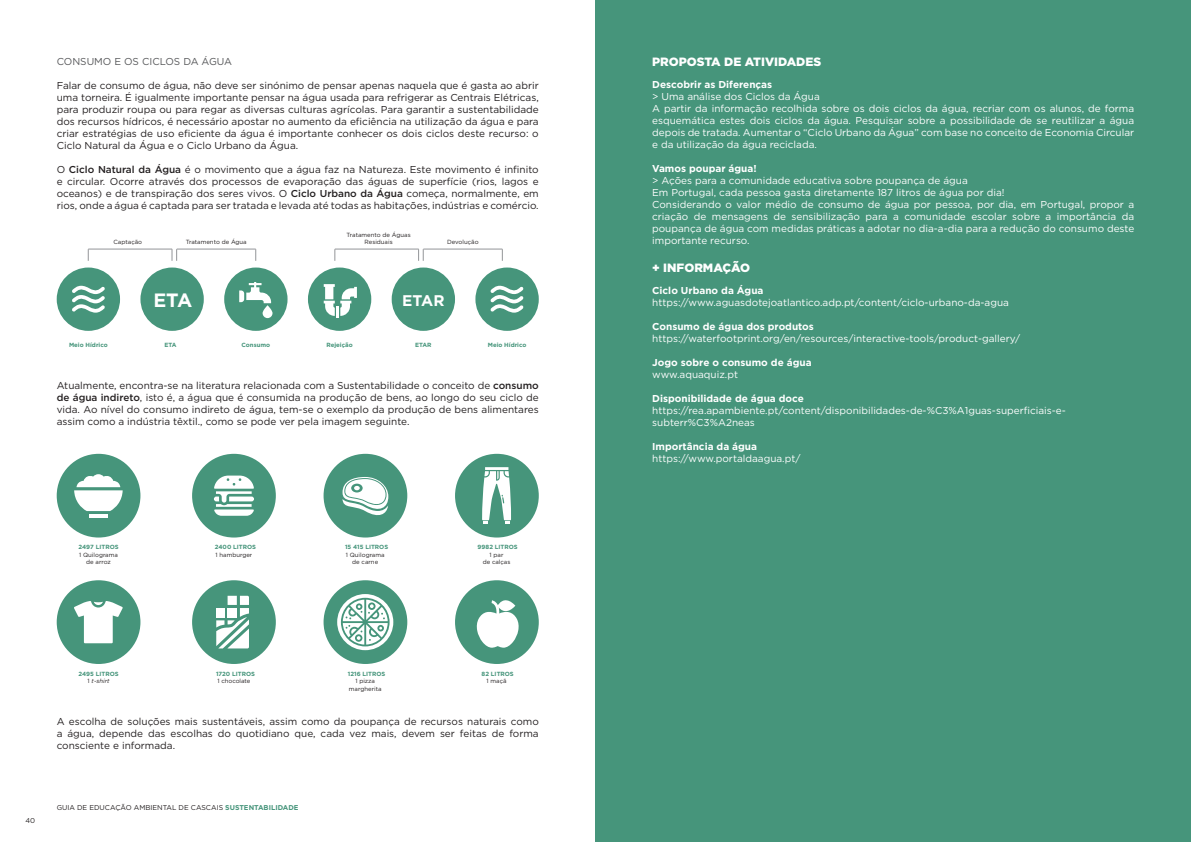
<style>
.page{position:relative;width:1191px;height:842px;background:#fff}
.page>*{position:absolute;margin:0;border:0;box-sizing:border-box;transform-origin:0 0}
.t1{font:700 19.3px "Gotham";color:#fff}
.t2{font:700 15.4px "Gotham";color:#fff}
.t3{font:900 12px "Gotham";color:#fff}
.t4{font:10px/12px "Gotham";color:#231f20;text-align:justify}
.t5{font:10px/12px "Gotham";color:#fff}
.t6{font:700 10px "Gotham";color:#fff}
.t7{font:10px "Gotham";color:#57585a}
.t8{font:7px "Gotham";color:#231f20}
.t9{font:6px/7.2px "Gotham";color:#231f20;text-align:center}
.t10{font:700 6px "Gotham";color:#46957b}
.t11{font:italic 6px "Gotham";color:#231f20}
.s1{font-weight:500}
.s2{font-style:normal}
.s3{font-weight:700;color:#46957b}
</style>
<div class="page">
<div style="left:57px;top:267px;width:63px;height:64px;background:#46957b;border-radius:50%"></div>
<div style="left:57px;top:454px;width:83px;height:83px;background:#46957b;border-radius:50%"></div>
<div style="left:57px;top:580px;width:83px;height:84px;background:#46957b;border-radius:50%"></div>
<div style="left:455px;top:454px;width:84px;height:83px;background:#46957b;border-radius:50%"></div>
<div style="left:455px;top:580px;width:84px;height:84px;background:#46957b;border-radius:50%"></div>
<div style="left:192px;top:454px;width:84px;height:83px;background:#46957b;border-radius:50%"></div>
<div style="left:192px;top:580px;width:84px;height:84px;background:#46957b;border-radius:50%"></div>
<div style="left:323px;top:454px;width:84px;height:83px;background:#46957b;border-radius:50%"></div>
<div style="left:323px;top:580px;width:84px;height:84px;background:#46957b;border-radius:50%"></div>
<div style="left:140px;top:267px;width:64px;height:64px;background:#46957b;border-radius:50%"></div>
<div style="left:224px;top:267px;width:63px;height:64px;background:#46957b;border-radius:50%"></div>
<div style="left:308px;top:267px;width:63px;height:64px;background:#46957b;border-radius:50%"></div>
<div style="left:392px;top:267px;width:63px;height:64px;background:#46957b;border-radius:50%"></div>
<div style="left:475px;top:267px;width:64px;height:64px;background:#46957b;border-radius:50%"></div>
<svg style="left:72px;top:285px;width:33px;height:28px"></svg>
<svg style="left:490px;top:285px;width:33px;height:28px"></svg>
<svg style="left:239px;top:282px;width:33px;height:36px"></svg>
<svg style="left:324px;top:284px;width:33px;height:33px"></svg>
<svg style="left:172px;top:249px;width:5px;height:12px"></svg>
<svg style="left:418px;top:249px;width:6px;height:12px"></svg>
<hr style="left:88px;top:249px;width:84px;height:1px;background:#939598">
<hr style="left:335px;top:249px;width:84px;height:1px;background:#939598">
<hr style="left:177px;top:249px;width:79px;height:1px;background:#939598">
<hr style="left:423px;top:249px;width:79px;height:1px;background:#939598">
<svg style="left:255px;top:249px;width:1px;height:12px"></svg>
<svg style="left:502px;top:249px;width:1px;height:12px"></svg>
<hr style="left:89px;top:514px;width:19px;height:4px;background:#fff">
<svg style="left:74px;top:474px;width:49px;height:37px"></svg>
<svg style="left:214px;top:476px;width:40px;height:40px"></svg>
<svg style="left:342px;top:477px;width:46px;height:39px"></svg>
<svg style="left:482px;top:467px;width:29px;height:57px"></svg>
<svg style="left:74px;top:601px;width:49px;height:42px"></svg>
<svg style="left:216px;top:596px;width:33px;height:52px"></svg>
<svg style="left:337px;top:594px;width:56px;height:56px"></svg>
<svg style="left:476px;top:600px;width:43px;height:48px"></svg>
<div style="left:595px;top:0;width:596px;height:842px;background:#46957b"></div>
<p class="t7" style="left:57px;top:55px;width:177px">CONSUMO E OS CICLOS DA ÁGUA</p>
<p class="t4" style="left:57px;top:79px;width:483px">Falar de consumo de água, não deve ser sinónimo de pensar apenas naquela que é gasta ao abrir uma torneira. É igualmente importante pensar na água usada para refrigerar as Centrais Elétricas, para produzir roupa ou para regar as diversas culturas agrícolas. Para garantir a sustentabilidade dos recursos hídricos, é necessário apostar no aumento da eficiência na utilização da água e para criar estratégias de uso eficiente da água é importante conhecer os dois ciclos deste recurso: o Ciclo Natural da Água e o Ciclo Urbano da Água.</p>
<p class="t4" style="left:57px;top:163px;width:483px">O <span class="s1">Ciclo Natural da Água</span> é o movimento que a água faz na Natureza. Este movimento é infinito e circular. Ocorre através dos processos de evaporação das águas de superfície (rios, lagos e oceanos) e de transpiração dos seres vivos. O <span class="s1">Ciclo Urbano da Água</span> começa, normalmente, em rios, onde a água é captada para ser tratada e levada até todas as habitações, indústrias e comércio.</p>
<p class="t9" style="left:114px;top:238px;width:30px">Captação</p>
<p class="t9" style="left:186px;top:238px;width:63px">Tratamento de Água</p>
<p class="t9" style="left:346px;top:231px;width:66px">Tratamento de Águas<br>Residuais</p>
<p class="t9" style="left:447px;top:238px;width:33px">Devolução</p>
<h1 class="t1" style="left:153px;top:288px;width:40px">ETA</h1>
<h2 class="t2" style="left:402px;top:291px;width:44px">ETAR</h2>
<p class="t10" style="left:69px;top:341px;width:40px">Meio Hídrico</p>
<p class="t10" style="left:164px;top:341px;width:14px">ETA</p>
<p class="t10" style="left:242px;top:341px;width:30px">Consumo</p>
<p class="t10" style="left:488px;top:341px;width:40px">Meio Hídrico</p>
<p class="t10" style="left:326px;top:341px;width:28px">Rejeição</p>
<p class="t10" style="left:415px;top:341px;width:18px">ETAR</p>
<p class="t4" style="left:57px;top:379px;width:483px">Atualmente, encontra-se na literatura relacionada com a Sustentabilidade o conceito de <span class="s1">consumo de água indireto</span>, isto é, a água que é consumida na produção de bens, ao longo do seu ciclo de vida. Ao nível do consumo indireto de água, tem-se o exemplo da produção de bens alimentares assim como a indústria têxtil., como se pode ver pela imagem seguinte.</p>
<p class="t10" style="left:79px;top:543px;width:42px">2497 LITROS</p>
<p class="t9" style="left:79px;top:551px;width:40px">1 Quilograma de arroz</p>
<p class="t10" style="left:215px;top:543px;width:43px">2400 LITROS</p>
<p class="t9" style="left:215px;top:551px;width:38px">1 hamburger</p>
<p class="t10" style="left:345px;top:543px;width:45px">15 415 LITROS</p>
<p class="t9" style="left:346px;top:551px;width:40px">1 Quilograma de carne</p>
<p class="t10" style="left:477px;top:543px;width:42px">9982 LITROS</p>
<p class="t9" style="left:483px;top:551px;width:29px">1 par<br>de calças</p>
<p class="t8" style="left:26px;top:816px;width:11px">40</p>
<p class="t10" style="left:79px;top:670px;width:42px">2495 LITROS</p>
<p class="t11" style="left:88px;top:677px;width:23px"><span class="s2">1</span> t-shirt</p>
<p class="t10" style="left:216px;top:670px;width:40px">1720 LITROS</p>
<p class="t9" style="left:217px;top:677px;width:35px">1 chocolate</p>
<p class="t10" style="left:348px;top:670px;width:39px">1216 LITROS</p>
<p class="t9" style="left:349px;top:677px;width:34px">1 pizza margherita</p>
<p class="t10" style="left:481px;top:670px;width:34px">82 LITROS</p>
<p class="t9" style="left:486px;top:677px;width:22px">1 maçã</p>
<p class="t4" style="left:57px;top:715px;width:483px">A escolha de soluções mais sustentáveis, assim como da poupança de recursos naturais como a água, depende das escolhas do quotidiano que, cada vez mais, devem ser feitas de forma consciente e informada.</p>
<p class="t8" style="left:57px;top:803px;width:243px">GUIA DE EDUCAÇÃO AMBIENTAL DE CASCAIS <span class="s3">SUSTENTABILIDADE</span></p>
<p class="t3" style="left:652px;top:54px;width:170px">PROPOSTA DE ATIVIDADES</p>
<p class="t6" style="left:652px;top:78px;width:121px">Descobrir as Diferenças</p>
<p class="t5" style="left:652px;top:90px;width:483px">&gt; Uma análise dos Ciclos da Água<br>A partir da informação recolhida sobre os dois ciclos da água, recriar com os alunos, de forma esquemática estes dois ciclos da água. Pesquisar sobre a possibilidade de se reutilizar a água depois de tratada. Aumentar o “Ciclo Urbano da Água” com base no conceito de Economia Circular e da utilização da água reciclada.</p>
<p class="t6" style="left:652px;top:162px;width:106px">Vamos poupar água!</p>
<p class="t5" style="left:652px;top:174px;width:483px">&gt; Ações para a comunidade educativa sobre poupança de água<br>Em Portugal, cada pessoa gasta diretamente 187 litros de água por dia!<br>Considerando o valor médio de consumo de água por pessoa, por dia, em Portugal, propor a criação de mensagens de sensibilização para a comunidade escolar sobre a importância da poupança de água com medidas práticas a adotar no dia-a-dia para a redução do consumo deste importante recurso.</p>
<p class="t6" style="left:652px;top:284px;width:113px">Ciclo Urbano da Água</p>
<p class="t5" style="left:652px;top:296px;width:358px">https://www.aguasdotejoatlantico.adp.pt/content/ciclo-urbano-da-agua</p>
<p class="t6" style="left:652px;top:320px;width:163px">Consumo de água dos produtos</p>
<p class="t5" style="left:652px;top:332px;width:369px">https://waterfootprint.org/en/resources/interactive-tools/product-gallery/</p>
<p class="t6" style="left:652px;top:356px;width:161px">Jogo sobre o consumo de água</p>
<p class="t5" style="left:652px;top:368px;width:87px">www.aquaquiz.pt</p>
<p class="t6" style="left:652px;top:392px;width:153px">Disponibilidade de água doce</p>
<p class="t5" style="left:652px;top:404px;width:415px">https://rea.apambiente.pt/content/disponibilidades-de-%C3%A1guas-superficiais-e&shy;subterr%C3%A2neas</p>
<p class="t6" style="left:652px;top:440px;width:106px">Importância da água</p>
<p class="t5" style="left:652px;top:452px;width:150px">https://www.portaldaagua.pt/</p>
<p class="t3" style="left:652px;top:260px;width:99px">+ INFORMAÇÃO</p>
</div>
